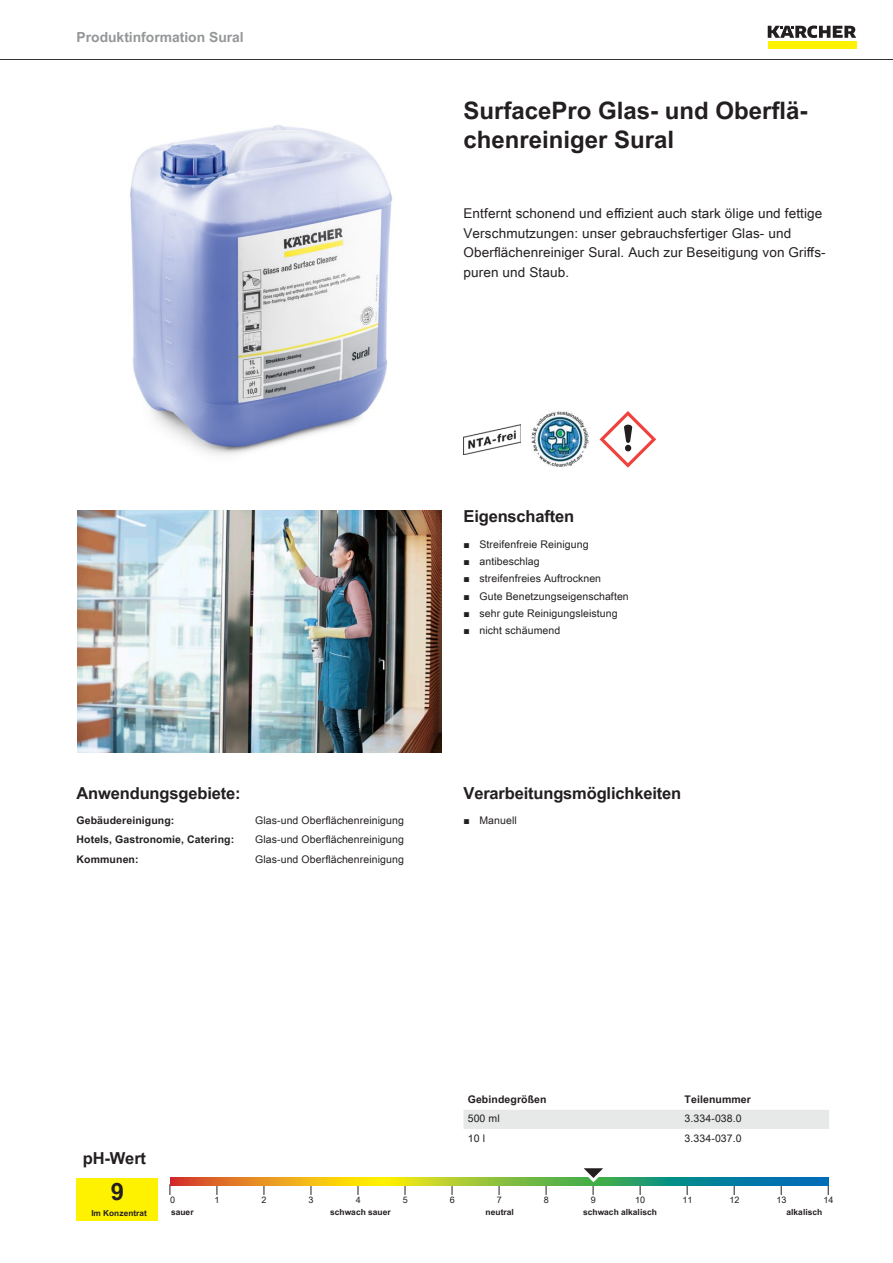
<style>
.page{position:relative;width:893px;height:1263px;background:#fff}
.page>*{position:absolute;margin:0;border:0;box-sizing:border-box;transform-origin:0 0}
.t1{font:700 24px/28.8px "Arial Unicode MS";color:#231f20}
.t2{font:700 16.5px "Arial Unicode MS";letter-spacing:-.01em;color:#231f20}
.t3{font:700 13.8px "Arial Unicode MS";color:#949698}
.t4{font:13.5px/19.5px "Arial Unicode MS";letter-spacing:.01em;color:#231f20}
.t5{font:10.5px "Arial Unicode MS";letter-spacing:.01em;color:#231f20}
.t6{font:700 10.5px "Arial Unicode MS";letter-spacing:.01em;color:#231f20}
.t7{font:9px "Arial Unicode MS";color:#231f20}
.t8{font:700 8.4px "Arial Unicode MS";color:#231f20}
.t9{font:700 8.25px "Arial Unicode MS";color:#231f20}
.s1{font-family:"Arial"}
</style>
<div class="page">
<hr style="left:0;top:59px;width:893px;height:1px;background:#231f20">
<div style="left:768px;top:42px;width:88px;height:7px;background:#fff200"></div>
<svg style="left:768px;top:26px;width:88px;height:12px"></svg>
<img style="left:130px;top:125px;width:263px;height:330px">
<img style="left:463px;top:424px;width:57px;height:30px">
<img style="left:531px;top:411px;width:57px;height:56px">
<svg style="left:600px;top:411px;width:56px;height:57px"></svg>
<img style="left:78px;top:510px;width:363px;height:243px">
<div style="left:77px;top:1178px;width:81px;height:42px;background:#fff200"></div>
<svg style="left:170px;top:1178px;width:658px;height:8px;background:#86a14c"></svg>
<svg style="left:576px;top:1168px;width:38px;height:27px"></svg>
<div style="left:463px;top:1110px;width:366px;height:19px;background:#e7e8e8"></div>
<h3 class="t3" style="left:77px;top:27px;width:169px">Produktinformation Sural</h3>
<h1 class="t1" style="left:463px;top:97px;width:346px">SurfacePro Glas- und Oberflä&shy;chenreiniger Sural</h1>
<p class="t4" style="left:463px;top:203px;width:364px">Entfernt schonend und effizient auch stark ölige und fettige Verschmutzungen: unser gebrauchsfertiger Glas- und Oberflächenreiniger Sural. Auch zur Beseitigung von Griffs&shy;puren und Staub.</p>
<h2 class="t2" style="left:463px;top:504px;width:112px">Eigenschaften</h2>
<p class="t5" style="left:463px;top:536px;width:127px"><span class="s1">■</span> Streifenfreie Reinigung</p>
<p class="t5" style="left:463px;top:554px;width:78px"><span class="s1">■</span> antibeschlag</p>
<p class="t5" style="left:463px;top:571px;width:139px"><span class="s1">■</span> streifenfreies Auftrocknen</p>
<p class="t5" style="left:463px;top:588px;width:167px"><span class="s1">■</span> Gute Benetzungseigenschaften</p>
<p class="t5" style="left:463px;top:605px;width:156px"><span class="s1">■</span> sehr gute Reinigungsleistung</p>
<p class="t5" style="left:463px;top:623px;width:98px"><span class="s1">■</span> nicht schäumend</p>
<h2 class="t2" style="left:77px;top:780px;width:166px">Anwendungsgebiete:</h2>
<p class="t6" style="left:77px;top:812px;width:99px">Gebäudereinigung:</p>
<p class="t5" style="left:255px;top:812px;width:150px">Glas-und Oberflächenreinigung</p>
<p class="t6" style="left:77px;top:832px;width:159px">Hotels, Gastronomie, Catering:</p>
<p class="t5" style="left:255px;top:832px;width:150px">Glas-und Oberflächenreinigung</p>
<p class="t6" style="left:77px;top:851px;width:64px">Kommunen:</p>
<p class="t5" style="left:255px;top:851px;width:150px">Glas-und Oberflächenreinigung</p>
<h2 class="t2" style="left:463px;top:780px;width:219px">Verarbeitungsmöglichkeiten</h2>
<p class="t5" style="left:463px;top:813px;width:55px"><span class="s1">■</span> Manuell</p>
<p class="t6" style="left:468px;top:1092px;width:80px">Gebindegrößen</p>
<p class="t6" style="left:685px;top:1092px;width:68px">Teilenummer</p>
<p class="t5" style="left:468px;top:1111px;width:34px">500 ml</p>
<p class="t5" style="left:685px;top:1111px;width:59px">3.334-038.0</p>
<p class="t5" style="left:468px;top:1130px;width:19px">10 l</p>
<p class="t5" style="left:685px;top:1130px;width:59px">3.334-037.0</p>
<h2 class="t2" style="left:83px;top:1146px;width:65px">pH-Wert</h2>
<h1 class="t1" style="left:111px;top:1178px;width:15px">9</h1>
<p class="t7" style="left:170px;top:1193px;width:7px">0</p>
<p class="t7" style="left:215px;top:1193px;width:7px">1</p>
<p class="t7" style="left:262px;top:1193px;width:7px">2</p>
<p class="t7" style="left:309px;top:1193px;width:7px">3</p>
<p class="t7" style="left:356px;top:1193px;width:7px">4</p>
<p class="t7" style="left:403px;top:1193px;width:7px">5</p>
<p class="t7" style="left:450px;top:1193px;width:7px">6</p>
<p class="t7" style="left:497px;top:1193px;width:7px">7</p>
<p class="t7" style="left:544px;top:1193px;width:7px">8</p>
<p class="t7" style="left:591px;top:1193px;width:7px">9</p>
<p class="t7" style="left:635px;top:1193px;width:12px">10</p>
<p class="t7" style="left:682px;top:1193px;width:12px">11</p>
<p class="t7" style="left:729px;top:1193px;width:12px">12</p>
<p class="t7" style="left:776px;top:1193px;width:12px">13</p>
<p class="t7" style="left:823px;top:1193px;width:12px">14</p>
<p class="t9" style="left:91px;top:1207px;width:57px">Im Konzentrat</p>
<p class="t8" style="left:171px;top:1206px;width:24px">sauer</p>
<p class="t8" style="left:330px;top:1206px;width:62px">schwach sauer</p>
<p class="t8" style="left:486px;top:1206px;width:30px">neutral</p>
<p class="t8" style="left:583px;top:1206px;width:75px">schwach alkalisch</p>
<p class="t8" style="left:786px;top:1206px;width:37px">alkalisch</p>
</div>
